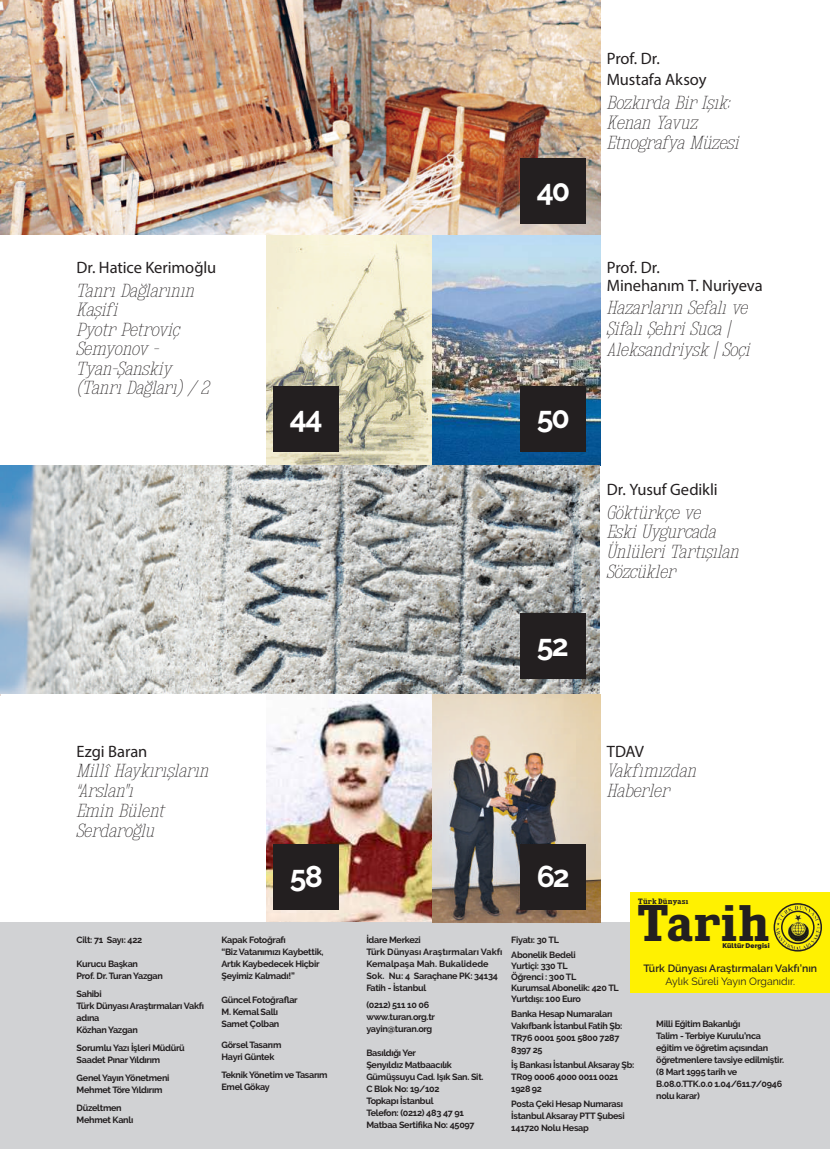
<style>
.page{position:relative;width:830px;height:1149px;background:#fff}
.page>*{position:absolute;margin:0;border:0;box-sizing:border-box;transform-origin:0 0}
.t1{font:700 45px "Kingsbridge Rg";color:#231f20}
.t2{font:700 30px "Raleway";letter-spacing:-.06em;color:#fff}
.t3{font:italic 16.5px/19.8px "Kingsbridge Sc Ul";color:#231f20}
.t4{font:16.5px/21px "Myriad Pro";letter-spacing:-.005em;color:#231f20}
.t5{font:600 10.5px "Raleway";color:#231f20}
.t6{font:10.5px "Raleway";color:#231f20}
.t7{font:700 9px/12px "Raleway";letter-spacing:-.03em;color:#231f20}
.t8{font:700 9px/12px "Raleway";letter-spacing:-.005em;color:#231f20}
.t9{font:900 6.75px "Raleway";letter-spacing:.025em;color:#231f20}
.t10{font:700 6.75px "Kingsbridge Rg";letter-spacing:.025em;color:#231f20}
</style>
<div class="page">
<div style="left:1px;top:921px;width:828px;height:227px;background:#d1d2d4"></div>
<div style="left:630px;top:891px;width:199px;height:101px;background:#fff101"></div>
<img style="left:775px;top:905px;width:46px;height:44px">
<div style="left:773px;top:902px;width:48px;height:49px;border:2px solid #231f20;border-radius:50%"></div>
<div style="left:780px;top:910px;width:34px;height:33px;border:2px solid #231f20;border-radius:50%"></div>
<img style="left:266px;top:693px;width:334px;height:228px">
<img style="left:266px;top:235px;width:334px;height:231px">
<div style="left:273px;top:843px;width:66px;height:66px;background:#231f20"></div>
<div style="left:273px;top:385px;width:66px;height:66px;background:#231f20"></div>
<div style="left:520px;top:843px;width:65px;height:66px;background:#231f20"></div>
<div style="left:520px;top:385px;width:65px;height:66px;background:#231f20"></div>
<img style="left:0;top:466px;width:599px;height:227px">
<img style="left:0;top:0;width:600px;height:235px">
<div style="left:520px;top:158px;width:65px;height:66px;background:#231f20"></div>
<div style="left:520px;top:612px;width:65px;height:66px;background:#231f20"></div>
<h3 class="t4" style="left:76px;top:256px;width:141px">Dr. Hatice Kerimoğlu</h3>
<h3 class="t3" style="left:76px;top:280px;width:134px">Tanrı Dağlarının<br>Kaşifi<br>Pyotr Petroviç<br>Semyonov -<br>Tyan-Şanskiy (Tanrı Dağları) / 2</h3>
<h2 class="t2" style="left:289px;top:400px;width:34px">44</h2>
<h3 class="t4" style="left:76px;top:740px;width:72px">Ezgi Baran</h3>
<h3 class="t3" style="left:76px;top:760px;width:134px">Millî Haykırışların “Arslan”ı<br>Emin Bülent<br>Serdaroğlu</h3>
<h2 class="t2" style="left:289px;top:858px;width:35px">58</h2>
<p class="t7" style="left:77px;top:933px;width:67px">Cilt: 71 Sayı: 422</p>
<p class="t7" style="left:77px;top:957px;width:88px">Kurucu Başkan<br>Prof. Dr. Turan Yazgan</p>
<p class="t7" style="left:77px;top:987px;width:129px">Sahibi<br>Türk Dünyası Araştırmaları Vakfı adına<br>Közhan Yazgan</p>
<p class="t7" style="left:77px;top:1041px;width:110px">Sorumlu Yazı İşleri Müdürü<br>Saadet Pınar Yıldırım</p>
<p class="t7" style="left:77px;top:1071px;width:94px">Genel Yayın Yönetmeni<br>Mehmet Töre Yıldırım</p>
<p class="t7" style="left:77px;top:1101px;width:58px">Düzeltmen<br>Mehmet Kanlı</p>
<p class="t7" style="left:221px;top:933px;width:103px">Kapak Fotoğrafı<br>“Biz Vatanımızı Kaybettik,<br>Artık Kaybedecek Hiçbir<br>Şeyimiz Kalmadı!”</p>
<p class="t7" style="left:221px;top:993px;width:78px">Güncel Fotoğraflar<br>M. Kemal Sallı<br>Samet Çolban</p>
<p class="t7" style="left:221px;top:1038px;width:61px">Görsel Tasarım<br>Hayri Güntek</p>
<p class="t7" style="left:221px;top:1068px;width:108px">Teknik Yönetim ve Tasarım<br>Emel Gökay</p>
<h2 class="t2" style="left:536px;top:173px;width:35px">40</h2>
<h2 class="t2" style="left:536px;top:400px;width:34px">63</h2>
<h2 class="t2" style="left:536px;top:400px;width:35px">50</h2>
<h2 class="t2" style="left:536px;top:627px;width:33px">52</h2>
<h2 class="t2" style="left:552px;top:627px;width:19px">4</h2>
<h3 class="t4" style="left:606px;top:48px;width:101px">Prof. Dr.<br>Mustafa Aksoy</h3>
<h3 class="t3" style="left:606px;top:93px;width:133px">Bozkırda Bir Işık:<br>Kenan Yavuz<br>Etnografya Müzesi</h3>
<h3 class="t4" style="left:606px;top:258px;width:157px;line-height:18px">Prof. Dr.<br>Minehanım T. Nuriyeva</h3>
<h3 class="t3" style="left:606px;top:297px;width:144px;line-height:21px">Hazarların Sefalı ve<br>Şifalı Şehri Suca |<br>Aleksandriysk | Soçi</h3>
<h3 class="t4" style="left:606px;top:478px;width:112px">Dr. Yusuf Gedikli</h3>
<h3 class="t3" style="left:606px;top:502px;width:134px">Göktürkçe ve<br>Eski Uygurcada<br>Ünlüleri Tartışılan<br>Sözcükler</h3>
<h3 class="t4" style="left:606px;top:740px;width:39px">TDAV</h3>
<h3 class="t3" style="left:606px;top:760px;width:91px">Vakfımızdan<br>Haberler</h3>
<p class="t8" style="left:366px;top:933px;width:137px">İdare Merkezi<br>Türk Dünyası Araştırmaları Vakfı<br>Kemalpaşa Mah. Bukalidede<br>Sok. Nu: 4 Saraçhane PK: 34134<br>Fatih - İstanbul</p>
<p class="t7" style="left:366px;top:998px;width:70px">(0212) 511 10 06 www.turan.org.tr yayin@turan.org</p>
<p class="t7" style="left:366px;top:1046px;width:119px">Basıldığı Yer<br>Şenyıldız Matbaacılık<br>Gümüşsuyu Cad. Işık San. Sit.<br>C Blok No: 19/102<br>Topkapı İstanbul<br>Telefon: (0212) 483 47 91<br>Matbaa Sertifika No: 45097</p>
<h2 class="t2" style="left:536px;top:858px;width:35px">62</h2>
<h2 class="t2" style="left:552px;top:858px;width:18px">3</h2>
<p class="t10" style="left:637px;top:897px;width:52px">Türk Dünyası</p>
<h1 class="t1" style="left:637px;top:896px;width:134px">Tarih</h1>
<p class="t7" style="left:511px;top:932px;width:66px;line-height:15px">Fiyatı: 30 TL<br>Abonelik Bedeli</p>
<p class="t7" style="left:511px;top:960px;width:109px;line-height:10.8px">Yurtiçi: 330 TL<br>Öğrenci : 300 TL<br>Kurumsal Abonelik: 420 TL<br>Yurtdışı: 100 Euro</p>
<p class="t7" style="left:511px;top:1007px;width:113px">Banka Hesap Numaraları<br>Vakıfbank İstanbul Fatih Şb:<br>TR76 0001 5001 5800 7287<br>8397 25</p>
<p class="t7" style="left:511px;top:1058px;width:125px">İş Bankası İstanbul Aksaray Şb:<br>TR09 0006 4000 0011 0021<br>1928 92</p>
<p class="t7" style="left:511px;top:1097px;width:115px">Posta Çeki Hesap Numarası<br>İstanbul Aksaray PTT Şubesi<br>141720 Nolu Hesap</p>
<p class="t9" style="left:722px;top:941px;width:49px">Kültür Dergisi</p>
<p class="t5" style="left:643px;top:961px;width:175px">Türk Dünyası Araştırmaları Vakfı’nın</p>
<p class="t6" style="left:665px;top:974px;width:131px">Aylık Süreli Yayın Organıdır.</p>
<p class="t7" style="left:655px;top:1017px;width:129px">Milli Eğitim Bakanlığı<br>Talim - Terbiye Kurulu’nca eğitim ve öğretim açısından öğretmenlere tavsiye edilmiştir. (8 Mart 1995 tarih ve<br>B.08.0.TTK.0.0 1.04/611.7/0946 nolu karar)</p>
</div>
